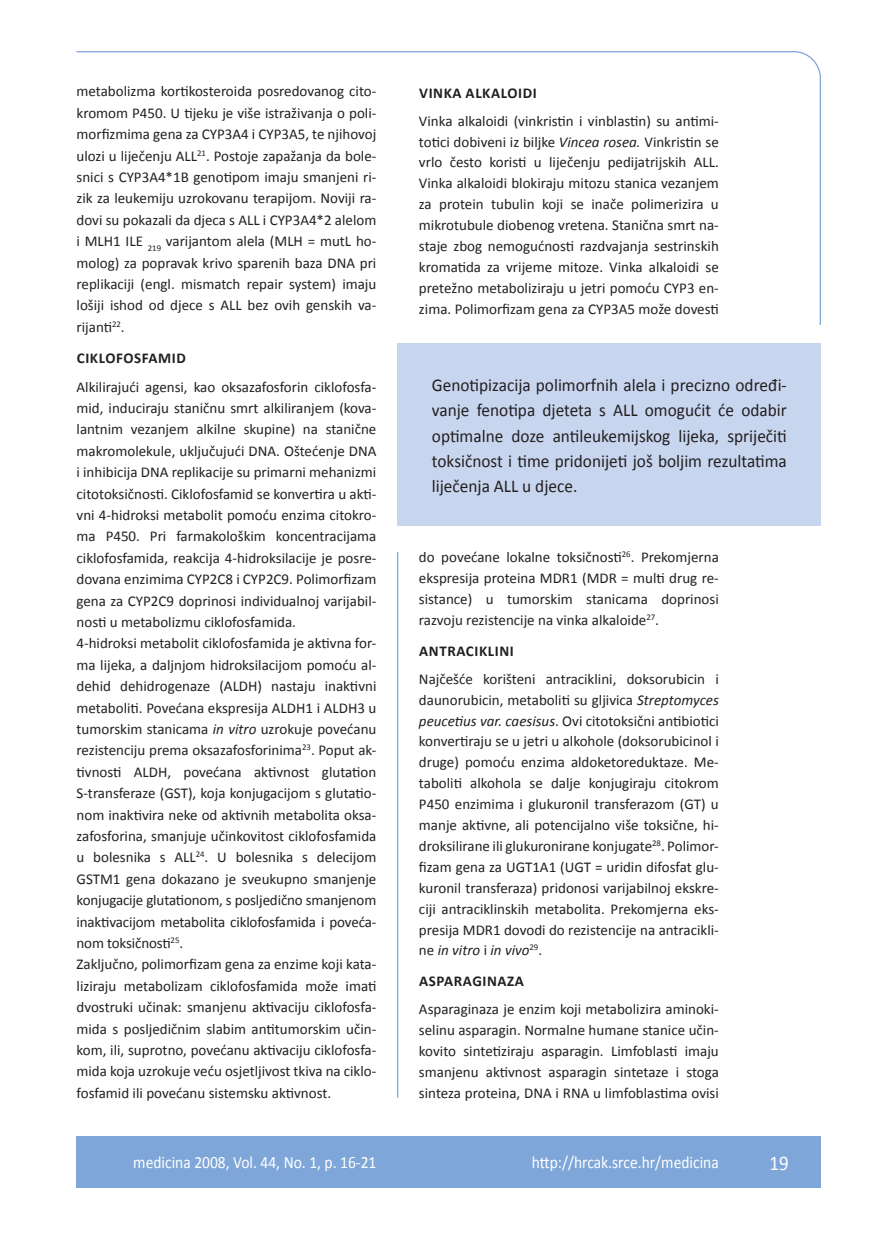
<style>
.page{position:relative;width:872px;height:1234px;background:#fff}
.page>*{position:absolute;margin:0;border:0;box-sizing:border-box;transform-origin:0 0}
.t1{font:21px "Calibri";color:#fff;scale:.9 1}
.t2{font:18px/25.3px "Calibri";color:#231f20;text-align:justify;scale:.96 1}
.t3{font:17.25px "Calibri";color:#fff;scale:.9 1}
.t4{font:15px/21.5px "Calibri";color:#231f20;text-align:justify}
.t5{font:700 15px "Calibri";letter-spacing:.04em;color:#231f20}
.s1{font-style:italic}
</style>
<div class="page">
<div style="left:398px;top:343px;width:423px;height:183px;background:#c7d5ee"></div>
<svg style="left:76px;top:51px;width:745px;height:274px"></svg>
<hr style="left:397px;top:552px;width:1px;height:545px;background:#7ea6d8">
<div style="left:77px;top:1135px;width:744px;height:51px;background:#7ea6d8"></div>
<p class="t4" style="left:77px;top:80px;width:301px">metabolizma kortikosteroida posredovanog cito&shy;kromom P450. U tijeku je više istraživanja o poli&shy;morfizmima gena za CYP3A4 i CYP3A5, te njihovoj ulozi u liječenju ALL<sup>21</sup>. Postoje zapažanja da bole&shy;snici s CYP3A4*1B genotipom imaju smanjeni ri&shy;zik za leukemiju uzrokovanu terapijom. Noviji ra&shy;dovi su pokazali da djeca s ALL i CYP3A4*2 alelom i MLH1 ILE <sub>219</sub> varijantom alela (MLH = mutL ho&shy;molog) za popravak krivo sparenih baza DNA pri replikaciji (engl. mismatch repair system) imaju lošiji ishod od djece s ALL bez ovih genskih va&shy;rijanti<sup>22</sup>.</p>
<p class="t5" style="left:77px;top:349px;width:68px">CIKLOFOSFAM</p>
<p class="t5" style="left:172px;top:349px;width:16px">ID</p>
<p class="t4" style="left:77px;top:375px;width:301px;text-align:left">Alkilirajući agensi, kao oksazafosforin ciklofosfa&shy;mid, induciraju staničnu smrt alkiliranjem (kova&shy;lantnim vezanjem alkilne skupine) na stanične makromolekule, uključujući DNA. Oštećenje DNA i inhibicija DNA replikacije su primarni mehanizmi citotoksičnosti. Ciklofosfamid se konvertira u akti&shy;vni 4-hidroksi metabolit pomoću enzima citokro&shy;ma P450. Pri farmakološkim koncentracijama ciklofosfamida, reakcija 4-hidroksilacije je posre&shy;dovana enzimima CYP2C8 i CYP2C9. Polimorfizam gena za CYP2C9 doprinosi individualnoj varijabil&shy;nosti u metabolizmu ciklofosfamida.<br>4-hidroksi metabolit ciklofosfamida je aktivna for&shy;ma lijeka, a daljnjom hidroksilacijom pomoću al&shy;dehid dehidrogenaze (ALDH) nastaju inaktivni metaboliti. Povećana ekspresija ALDH1 i ALDH3 u tumorskim stanicama <span class="s1">in vitro</span> uzrokuje povećanu rezistenciju prema oksazafosforinima<sup>23</sup>. Poput ak&shy;tivnosti ALDH, povećana aktivnost glutation S-transferaze (GST), koja konjugacijom s glutatio&shy;nom inaktivira neke od aktivnih metabolita oksa&shy;zafosforina, smanjuje učinkovitost ciklofosfamida u bolesnika s ALL<sup>24</sup>. U bolesnika s delecijom GSTM1 gena dokazano je sveukupno smanjenje konju-gacije glutationom, s posljedično smanjenom inaktivacijom metabolita ciklofosfamida i pove-ća&shy;nom toksičnosti<sup>25</sup>.<br>Zaključno, polimorfizam gena za enzime koji kata&shy;liziraju metabolizam ciklofosfamida može imati dvostruki učinak: smanjenu aktivaciju ciklofosfa&shy;mida s posljedičnim slabim antitumorskim učin&shy;kom, ili, suprotno, povećanu aktivaciju ciklofosfa&shy;mida koja uzrokuje veću osjetljivost tkiva na ciklo&shy;fosfamid ili povećanu sistemsku aktivnost.</p>
<p class="t5" style="left:419px;top:84px;width:119px">VINKA ALKALOIDI</p>
<p class="t4" style="left:419px;top:110px;width:301px;line-height:20.9px">Vinka alkaloidi (vinkristin i vinblastin) su antimi&shy;totici dobiveni iz biljke <span class="s1">Vincea rosea.</span> Vinkristin se vrlo često koristi u liječenju pedijatrijskih ALL.<br>Vinka alkaloidi blokiraju mitozu stanica vezanjem za protein tubulin koji se inače polimerizira u mikrotubule diobenog vretena. Stanična smrt na&shy;staje zbog nemogućnosti razdvajanja sestrinskih kromatida za vrijeme mitoze. Vinka alkaloidi se pretežno metaboliziraju u jetri pomoću CYP3 en&shy;zima. Polimorfizam gena za CYP3A5 može dovesti</p>
<p class="t2" style="left:432px;top:371px;width:371px">Genotipizacija polimorfnih alela i precizno odre-đi&shy;vanje fenotipa djeteta s ALL omogućit će odabir optimalne doze antileukemijskog lijeka, spriječiti toksičnost i time pridonijeti još boljim rezultatima liječenja ALL u djece.</p>
<p class="t4" style="left:419px;top:546px;width:301px;line-height:20.9px">do povećane lokalne toksičnosti<sup>26</sup>. Prekomjerna ekspresija proteina MDR1 (MDR = multi drug re&shy;sistance) u tumorskim stanicama doprinosi razvoju rezistencije na vinka alkaloide<sup>27</sup>.</p>
<p class="t5" style="left:419px;top:641px;width:30px">ANTRAC</p>
<p class="t5" style="left:474px;top:641px;width:41px">IKLINI</p>
<p class="t4" style="left:419px;top:667px;width:301px;line-height:20.9px">Najčešće korišteni antraciklini, doksorubicin i daunorubicin, metaboliti su gljivica <span class="s1">Streptomyces peucetius var. caesisus</span>. Ovi citotoksični antibiotici konvertiraju se u jetri u alkohole (doksorubicinol i druge) pomoću enzima aldoketoreduktaze. Me&shy;taboliti alkohola se dalje konjugiraju citokrom P450 enzimima i glukuronil transferazom (GT) u manje aktivne, ali potencijalno više toksične, hi&shy;droksilirane ili glukuronirane konjugate<sup>28</sup>. Polimor&shy;fizam gena za UGT1A1 (UGT = uridin difosfat glu&shy;ku- ronil transferaza) pridonosi varijabilnoj ekskre&shy;ciji antraciklinskih metabolita. Prekomjerna eks&shy;presija MDR1 dovodi do rezistencije na antracikli&shy;ne <span class="s1">in vitro</span> i <span class="s1">in vivo</span><sup>29</sup>.</p>
<p class="t5" style="left:419px;top:971px;width:20px">ASPARA</p>
<p class="t5" style="left:472px;top:971px;width:51px">GINAZA</p>
<p class="t4" style="left:419px;top:997px;width:301px;line-height:20.9px">Asparaginaza je enzim koji metabolizira aminoki&shy;selinu asparagin. Normalne humane stanice učin&shy;kovito sintetiziraju asparagin. Limfoblasti imaju smanjenu aktivnost asparagin sintetaze i stoga sinteza proteina, DNA i RNA u limfoblastima ovisi</p>
<p class="t3" style="left:133px;top:1151px;width:272px">medicina 2008, Vol. 44, No. 1, p. 16-21</p>
<p class="t3" style="left:532px;top:1151px;width:209px">http://hrcak.srce.hr/medicina</p>
<h1 class="t1" style="left:769px;top:1149px;width:23px">19</h1>
</div>
